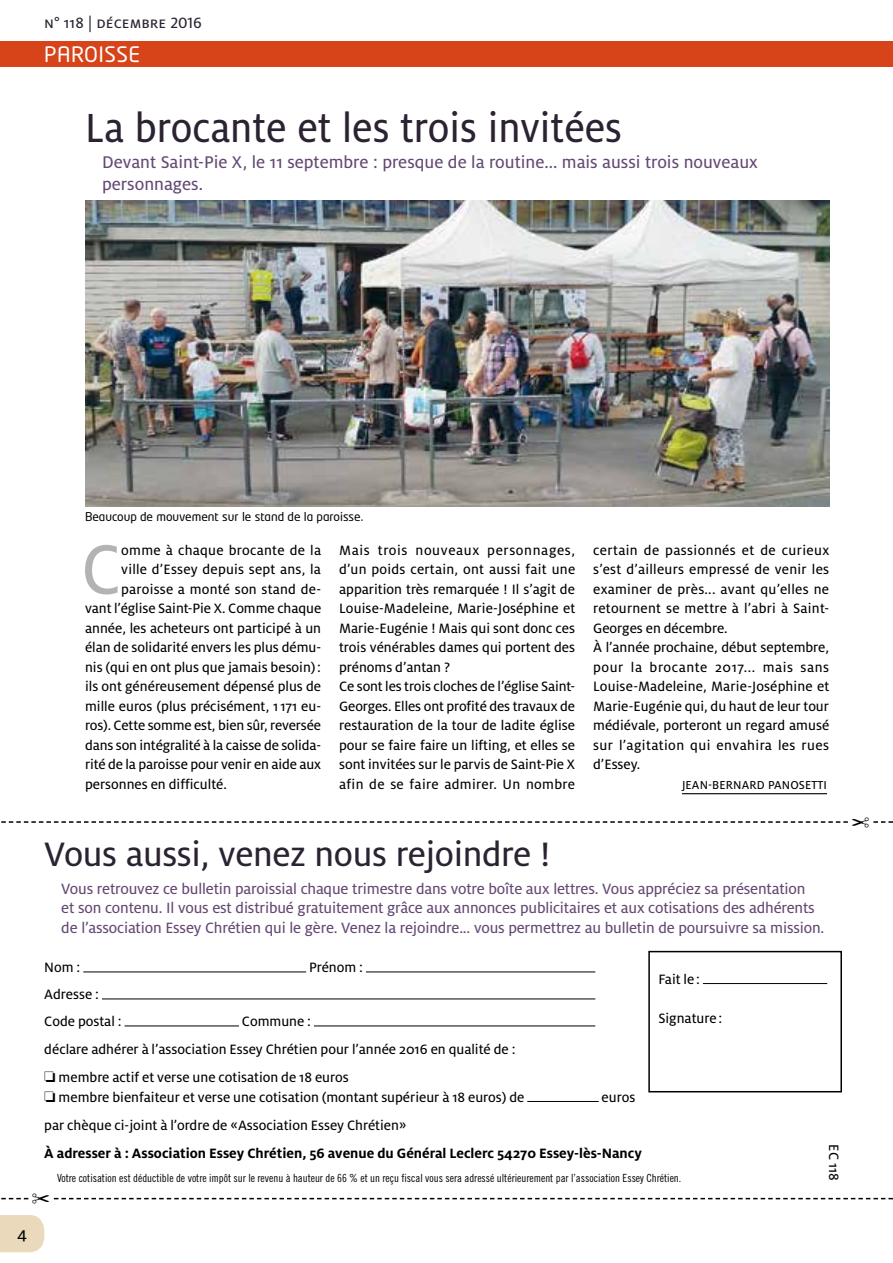
<style>
.page{position:relative;width:893px;height:1263px;background:#fff}
.page>*{position:absolute;margin:0;border:0;box-sizing:border-box;transform-origin:0 0}
.t1{font:77.7px "Milo OT Text";color:#b1b3b4;scale:.95 1}
.t2{font:45px "Milo OT Text";color:#2b2232;scale:.94 1}
.t3{font:37.5px "Milo OT Text";letter-spacing:-.01em;color:#2b2232}
.t4{font:21px "Neo Tech";letter-spacing:.02em;color:#fff}
.t5{font:18.75px/21.8px "Milo OT Text";color:#654974}
.t6{font:18px "Milo OT Text";color:#000}
.t7{font:16.5px/19.5px "Milo OT Text";letter-spacing:-.01em;color:#654974}
.t8{font:16.5px "Milo OT Text";color:#2b2232}
.t9{font:15px/19.5px "Milo OT Text";color:#000}
.t10{font:700 15px "Milo OT";color:#000}
.t11{font:15px "Milo OT Text";letter-spacing:.02em;color:#000}
.t12{font:12.75px "Milo OT Text";letter-spacing:.01em;color:#000}
.t13{font:12px "Neo Tech";color:#000}
.t14{font:11.25px "Trade Gothic Cond Eighteen";color:#000}
</style>
<div class="page">
<div style="left:0;top:1215px;width:44px;height:37px;background:#ead9ba"></div>
<div style="left:0;top:41px;width:893px;height:25px;background:#d74419"></div>
<hr style="left:682px;top:793px;width:145px;height:1px;background:#000">
<img style="left:85px;top:201px;width:744px;height:305px">
<hr style="left:83px;top:971px;width:223px;height:1px;background:#000">
<hr style="left:366px;top:971px;width:229px;height:1px;background:#000">
<hr style="left:102px;top:998px;width:493px;height:1px;background:#000">
<hr style="left:125px;top:1025px;width:114px;height:1px;background:#000">
<hr style="left:314px;top:1025px;width:281px;height:1px;background:#000">
<hr style="left:527px;top:1101px;width:72px;height:1px;background:#000">
<hr style="left:703px;top:983px;width:124px;height:1px;background:#000">
<div style="left:648px;top:951px;width:194px;height:141px;border:2px solid #000"></div>
<svg style="left:1px;top:821px;width:892px;height:2px"></svg>
<svg style="left:1px;top:1197px;width:892px;height:3px"></svg>
<p class="t8" style="left:44px;top:13px;width:159px">n° 118 | décembre 2016</p>
<h3 class="t4" style="left:44px;top:41px;width:97px">PAROISSE</h3>
<h2 class="t2" style="left:85px;top:103px;width:573px">La brocante et les trois invitées</h2>
<p class="t5" style="left:102px;top:152px;width:657px">Devant Saint-Pie X, le 11 septembre : presque de la routine... mais aussi trois nouveaux personnages.</p>
<p class="t13" style="left:85px;top:509px;width:280px">Beaucoup de mouvement sur le stand de la paroisse.</p>
<h1 class="t1" style="left:81px;top:527px;width:44px">C</h1>
<p class="t11" style="left:121px;top:542px;width:201px">omme à chaque brocante de la</p>
<p class="t9" style="left:121px;top:560px;width:201px">ville d’Essey depuis sept ans, la</p>
<p class="t9" style="left:121px;top:579px;width:201px">paroisse a monté son stand de-</p>
<p class="t9" style="left:85px;top:599px;width:238px">vant l’église Saint-Pie X. Comme chaque</p>
<p class="t9" style="left:85px;top:618px;width:238px">année, les acheteurs ont participé à un</p>
<p class="t9" style="left:85px;top:638px;width:238px">élan de solidarité envers les plus dému-</p>
<p class="t9" style="left:85px;top:657px;width:238px">nis (qui en ont plus que jamais besoin):</p>
<p class="t9" style="left:85px;top:677px;width:238px">ils ont généreusement dépensé plus de</p>
<p class="t9" style="left:85px;top:696px;width:238px">mille euros (plus précisément, 1171 eu-</p>
<p class="t9" style="left:85px;top:716px;width:238px">ros). Cette somme est, bien sûr, reversée</p>
<p class="t9" style="left:85px;top:735px;width:238px">dans son intégralité à la caisse de solida-</p>
<p class="t9" style="left:85px;top:755px;width:238px">rité de la paroisse pour venir en aide aux</p>
<p class="t9" style="left:85px;top:774px;width:143px">personnes en difficulté.</p>
<p class="t9" style="left:339px;top:540px;width:238px">Mais trois nouveaux personnages, d’un poids certain, ont aussi fait une apparition très remarquée ! Il s’agit de Louise-Madeleine, Marie-Joséphine et Marie-Eugénie ! Mais qui sont donc ces trois vénérables dames qui portent des prénoms d’antan ?<br>Ce sont les trois cloches de l’église Saint-Georges. Elles ont profité des travaux de restauration de la tour de ladite église pour se faire faire un lifting, et elles se sont invitées sur le parvis de Saint-Pie X afin de se faire admirer. Un nombre</p>
<p class="t9" style="left:593px;top:540px;width:238px">certain de passionnés et de curieux s’est d’ailleurs empressé de venir les examiner de près... avant qu’elles ne retournent se mettre à l’abri à Saint-Georges en décembre.<br>À l’année prochaine, début septembre, pour la brocante 2017... mais sans Louise-Madeleine, Marie-Joséphine et Marie-Eugénie qui, du haut de leur tour médiévale, porteront un regard amusé sur l’agitation qui envahira les rues d’Essey.</p>
<p class="t12" style="left:682px;top:778px;width:146px">JEAN-BERNARD PANOSETTI</p>
<h3 class="t3" style="left:44px;top:833px;width:508px">Vous aussi, venez nous rejoindre !</h3>
<p class="t7" style="left:61px;top:879px;width:764px">Vous retrouvez ce bulletin paroissial chaque trimestre dans votre boîte aux lettres. Vous appréciez sa présentation<br>et son contenu. Il vous est distribué gratuitement grâce aux annonces publicitaires et aux cotisations des adhérents de l’association Essey Chrétien qui le gère. Venez la rejoindre... vous permettrez au bulletin de poursuivre sa mission.</p>
<p class="t9" style="left:44px;top:958px;width:38px">Nom :</p>
<p class="t9" style="left:309px;top:958px;width:55px">Prénom :</p>
<p class="t9" style="left:44px;top:981px;width:79px;line-height:27px">Adresse :<br>Code postal :</p>
<p class="t9" style="left:658px;top:969px;width:43px">Fait le :</p>
<p class="t9" style="left:658px;top:1008px;width:65px">Signature :</p>
<p class="t9" style="left:44px;top:1008px;width:473px;line-height:28px;text-indent:198px">Commune :<br>déclare adhérer à l’association Essey Chrétien pour l’année 2016 en qualité de : ❏ membre actif et verse une cotisation de 18 euros</p>
<p class="t9" style="left:44px;top:1087px;width:482px">❏ membre bienfaiteur et verse une cotisation (montant supérieur à 18 euros) de</p>
<p class="t9" style="left:602px;top:1087px;width:35px">euros</p>
<p class="t9" style="left:44px;top:1115px;width:364px">par chèque ci-joint à l’ordre de «Association Essey Chrétien»</p>
<p class="t10" style="left:44px;top:1145px;width:599px">À adresser à : Association Essey Chrétien, 56 avenue du Général Leclerc 54270 Essey-lès-Nancy</p>
<p class="t14" style="left:57px;top:1171px;width:626px">Votre cotisation est déductible de votre impôt sur le revenu à hauteur de 66 % et un reçu fiscal vous sera adressé ultérieurement par l’association Essey Chrétien.</p>
<p class="t9" style="left:843px;top:1144px;width:38px;rotate:90deg">EC 118</p>
<p class="t6" style="left:17px;top:1223px;width:12px">4</p>
</div>
